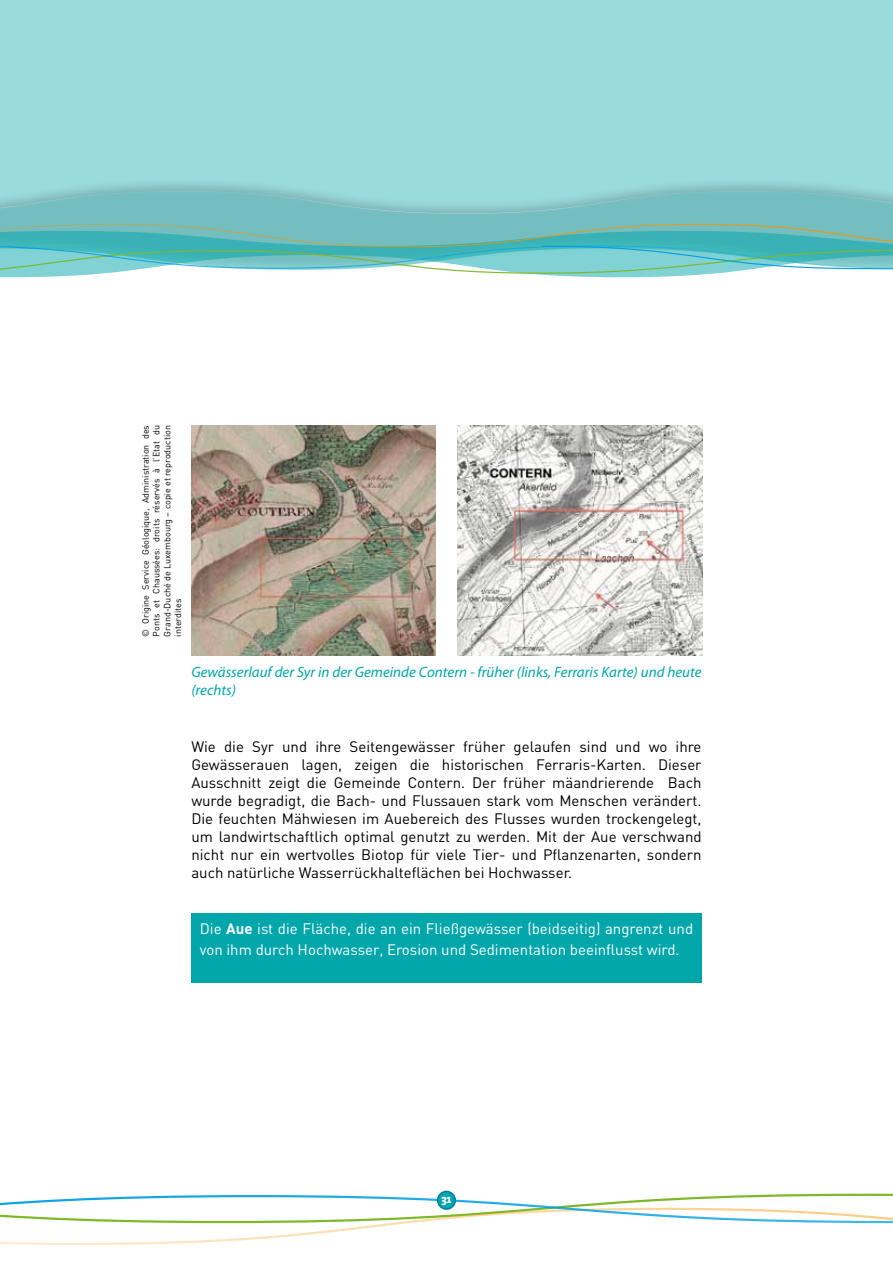
<style>
.page{position:relative;width:893px;height:1263px;background:#fff}
.page>*{position:absolute;margin:0;border:0;box-sizing:border-box;transform-origin:0 0}
.t1{font:15px/18px "DIN";color:#000;text-align:justify}
.t2{font:15px/21px "DIN";color:#fff}
.t3{font:italic 15px/18px "Myriad Pro";color:#00a6aa}
.t4{font:800 12px "The Serif";color:#fff}
.t5{font:9px/10.8px "DIN";color:#000;text-align:justify}
.s1{font-weight:700}
</style>
<div class="page">
<div style="left:0;top:0;width:893px;height:178px;background:#9adbdd"></div>
<div style="left:0;top:178px;width:893px;height:96px;background:#000;opacity:.4"></div>
<svg style="left:0;top:191px;width:893px;height:32px;background:#7cc2c4"></svg>
<img style="left:191px;top:425px;width:245px;height:231px">
<img style="left:457px;top:425px;width:245px;height:231px">
<div style="left:191px;top:913px;width:511px;height:69px;background:#00a6aa"></div>
<svg style="left:0;top:1192px;width:893px;height:53px"></svg>
<svg style="left:0;top:223px;width:893px;height:54px;background:#74c5c3"></svg>
<div style="left:438px;top:1191px;width:17px;height:18px;background:#00a6aa;border-radius:50%"></div>
<div style="left:437px;top:1191px;width:19px;height:19px;border:2px solid #007ba6;border-radius:50%"></div>
<p class="t5" style="left:140px;top:637px;width:213px;rotate:-90deg">© Origine Service Géologique, Administration des Ponts et Chaussées: droits réservés à l’Etat du Grand-Duché de Luxembourg – copie et reproduction interdites</p>
<p class="t3" style="left:191px;top:663px;width:512px">Gewässerlauf der Syr in der Gemeinde Contern - früher (links, Ferraris Karte) und heute (rechts)</p>
<p class="t1" style="left:191px;top:737px;width:512px">Wie die Syr und ihre Seitengewässer früher gelaufen sind und wo ihre Gewässerauen lagen, zeigen die historischen Ferraris-Karten. Dieser Ausschnitt zeigt die Gemeinde Contern. Der früher mäandrierende Bach wurde begradigt, die Bach- und Flussauen stark vom Menschen verändert.<br>Die feuchten Mähwiesen im Auebereich des Flusses wurden trockengelegt, um landwirtschaftlich optimal genutzt zu werden. Mit der Aue verschwand nicht nur ein wertvolles Biotop für viele Tier- und Pflanzenarten, sondern auch natürliche Wasserrückhalteflächen bei Hochwasser.</p>
<p class="t2" style="left:200px;top:918px;width:495px">Die <span class="s1">Aue</span> ist die Fläche, die an ein Fließgewässer (beidseitig) angrenzt und von ihm durch Hochwasser, Erosion und Sedimentation beeinflusst wird.</p>
<p class="t4" style="left:441px;top:1188px;width:12px">31</p>
</div>
